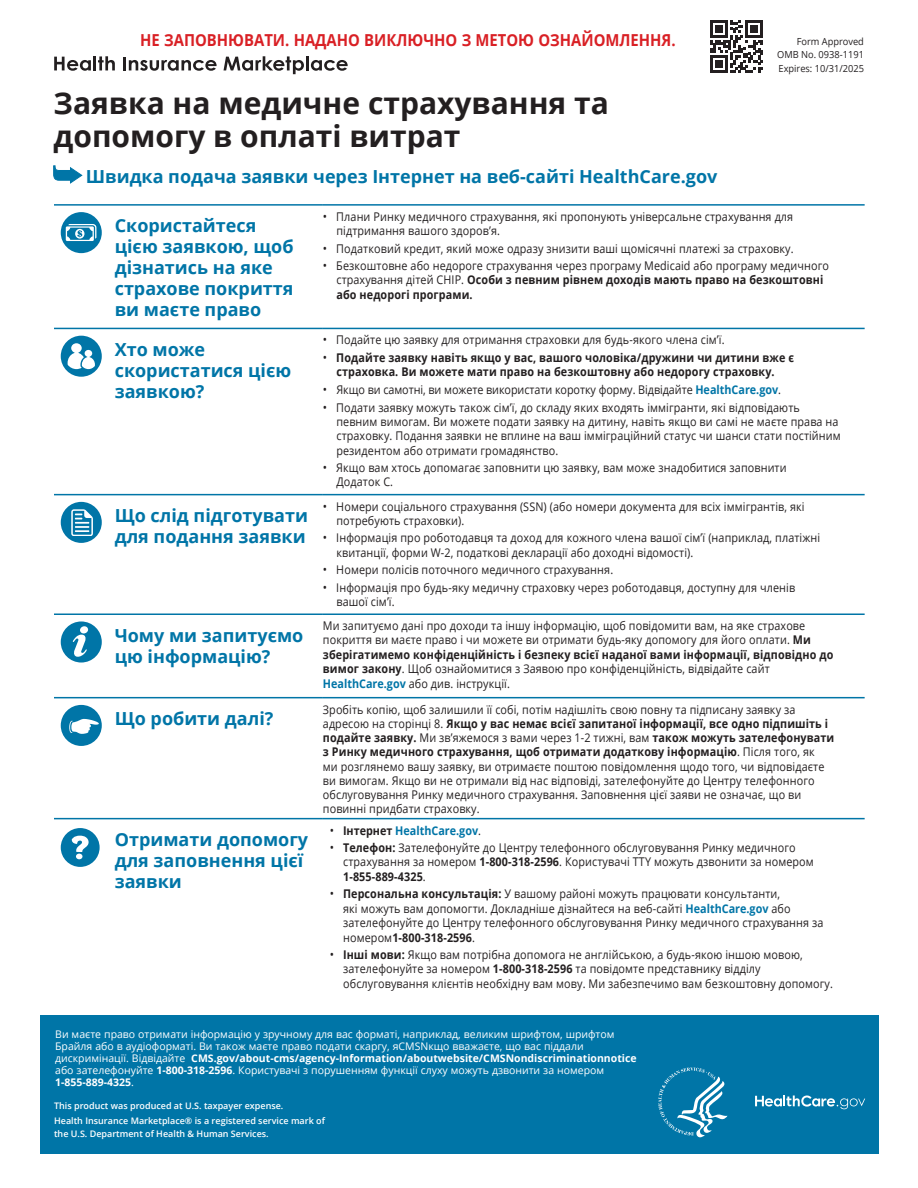
<style>
.page{position:relative;width:918px;height:1188px;background:#fff}
.page>*{position:absolute;margin:0;border:0;box-sizing:border-box;transform-origin:0 0}
.t1{font:700 30px/33px "Open Sans";color:#231f20}
.t2{font:700 18px/21px "Open Sans";color:#0075a7}
.Form_text{font:700 16.5px "Open Sans";color:#d92025;scale:.9 1}
.Title-bullet{font:12px/14.2px "Open Sans";letter-spacing:.01em;color:#231f20;scale:.9 1}
.Title-text{font:12px/14.2px "Open Sans";letter-spacing:.01em;color:#231f20;scale:.9 1}
.Title-bullet-2{font:700 12px/14.2px "Open Sans";letter-spacing:.01em;color:#231f20;text-align:center;scale:.9 1}
.Title-bullet-3{font:700 12px "Open Sans";color:#0075a7;scale:.9 1}
.fine_print{font:10.5px/12px "Open Sans";color:#fff}
.text_no_indent{font:9.75px "Open Sans";color:#231f20;scale:.95 1}
.Taxpayer_Expense{font:600 9px/13.5px "Open Sans";color:#fff}
.s1{font-size:12.75px}
.s2{font-weight:700}
.s3{font-weight:400;font-size:12.75px}
.s4{font-weight:700;color:#0075a7}
.s5{font-weight:400;font-size:12.75px;color:#231f20}
.s6{color:#231f20}
.s7{font-weight:400;color:#231f20}
</style>
<div class="page">
<hr style="left:54px;top:204px;width:269px;height:2px;background:#0075a7">
<hr style="left:54px;top:328px;width:269px;height:1px;background:#0075a7">
<hr style="left:323px;top:204px;width:542px;height:2px;background:#0075a7">
<hr style="left:323px;top:328px;width:542px;height:1px;background:#0075a7">
<hr style="left:54px;top:494px;width:269px;height:1px;background:#0075a7">
<hr style="left:323px;top:494px;width:542px;height:1px;background:#0075a7">
<hr style="left:54px;top:614px;width:269px;height:1px;background:#0075a7">
<hr style="left:323px;top:614px;width:542px;height:1px;background:#0075a7">
<hr style="left:54px;top:697px;width:269px;height:1px;background:#0075a7">
<hr style="left:323px;top:697px;width:542px;height:1px;background:#0075a7">
<hr style="left:54px;top:818px;width:269px;height:1px;background:#0075a7">
<hr style="left:323px;top:818px;width:542px;height:1px;background:#0075a7">
<div style="left:61px;top:212px;width:41px;height:41px;background:#0075a7;border-radius:50%"></div>
<svg style="left:66px;top:224px;width:30px;height:17px"></svg>
<div style="left:61px;top:336px;width:41px;height:41px;background:#0075a7;border-radius:50%"></div>
<svg style="left:68px;top:343px;width:27px;height:26px"></svg>
<div style="left:61px;top:502px;width:41px;height:41px;background:#0075a7;border-radius:50%"></div>
<svg style="left:71px;top:509px;width:22px;height:27px"></svg>
<div style="left:61px;top:621px;width:41px;height:42px;background:#0075a7;border-radius:50%"></div>
<svg style="left:73px;top:626px;width:15px;height:31px"></svg>
<div style="left:61px;top:705px;width:41px;height:41px;background:#0075a7;border-radius:50%"></div>
<svg style="left:69px;top:719px;width:30px;height:15px"></svg>
<div style="left:61px;top:828px;width:39px;height:39px;background:#0075a7;border-radius:50%"></div>
<svg style="left:71px;top:836px;width:18px;height:23px"></svg>
<div style="left:40px;top:1015px;width:838px;height:139px;background:#0075a7"></div>
<svg style="left:658px;top:1067px;width:70px;height:70px"></svg>
<svg style="left:755px;top:1096px;width:110px;height:13px"></svg>
<svg style="left:53px;top:166px;width:29px;height:17px"></svg>
<svg style="left:54px;top:56px;width:61px;height:15px"></svg>
<svg style="left:123px;top:57px;width:94px;height:14px"></svg>
<svg style="left:224px;top:56px;width:80px;height:18px"></svg>
<hr style="left:306px;top:56px;width:3px;height:14px;background:#231f20">
<svg style="left:311px;top:60px;width:37px;height:11px"></svg>
<svg style="left:710px;top:20px;width:53px;height:53px"></svg>
<p class="Form_text" style="left:140px;top:29px;width:596px">НЕ ЗАПОВНЮВАТИ. НАДАНО ВИКЛЮЧНО З МЕТОЮ ОЗНАЙОМЛЕННЯ.</p>
<p class="text_no_indent" style="left:797px;top:34px;width:72px">Form Approved</p>
<p class="text_no_indent" style="left:777px;top:48px;width:93px">OMB No. 0938-1191</p>
<p class="text_no_indent" style="left:779px;top:61px;width:91px">Expires: 10/31/2025</p>
<h1 class="t1" style="left:54px;top:86px;width:557px">Заявка на медичне страхування та допомогу в оплаті витрат</h1>
<h2 class="t2" style="left:86px;top:166px;width:633px">Швидка подача заявки через Інтернет на веб-сайті HealthCare.gov</h2>
<h2 class="t2" style="left:115px;top:215px;width:180px">Скористайтеся цією заявкою, щоб дізнатись на яке страхове покриття ви маєте право</h2>
<p class="Title-bullet" style="left:336px;top:209px;width:509px;text-indent:-14px"><span class="s1">•</span> Плани Ринку медичного страхування, які пропонують універсальне страхування для підтримання вашого здоров’я.</p>
<p class="Title-bullet" style="left:323px;top:241px;width:525px"><span class="s1">•</span> Податковий кредит, який може одразу знизити ваші щомісячні платежі за страховку.</p>
<p class="Title-bullet" style="left:336px;top:258px;width:549px;text-indent:-14px"><span class="s1">•</span> Безкоштовне або недороге страхування через програму Medicaid або програму медичного страхування дітей CHIP. <span class="s2">Особи з певним рівнем доходів мають право на безкоштовні або недорогі програми.</span></p>
<h2 class="t2" style="left:115px;top:338px;width:178px">Хто може скористатися цією заявкою?</h2>
<p class="Title-bullet" style="left:323px;top:333px;width:448px"><span class="s1">•</span> Подайте цю заявку для отримання страховки для будь-якого члена сім’ї.</p>
<p class="Title-bullet-2" style="left:323px;top:350px;width:525px"><span class="s3">•</span> Подайте заявку навіть якщо у вас, вашого чоловіка/дружини чи дитини вже є страховка. Ви можете мати право на безкоштовну або недорогу страховку.</p>
<p class="Title-bullet" style="left:323px;top:383px;width:511px"><span class="s1">•</span> Якщо ви самотні, ви можете використати коротку форму. Відвідайте <span class="s4">HealthCare.gov</span>.</p>
<p class="Title-bullet" style="left:336px;top:400px;width:562px;text-indent:-14px"><span class="s1">•</span> Подати заявку можуть також сім’ї, до складу яких входять іммігранти, які відповідають певним вимогам. Ви можете подати заявку на дитину, навіть якщо ви самі не маєте права на страховку. Подання заявки не вплине на ваш імміграційний статус чи шанси стати постійним резидентом або отримати громадянство.</p>
<p class="Title-bullet" style="left:336px;top:460px;width:502px;text-indent:-14px"><span class="s1">•</span> Якщо вам хтось допомагає заповнити цю заявку, вам може знадобитися заповнити<br>Додаток C.</p>
<h2 class="t2" style="left:115px;top:504px;width:195px">Що слід підготувати для подання заявки</h2>
<p class="Title-bullet" style="left:336px;top:499px;width:522px;text-indent:-14px"><span class="s1">•</span> Номери соціального страхування (SSN) (або номери документа для всіх іммігрантів, які потребують страховки).</p>
<p class="Title-bullet" style="left:336px;top:531px;width:539px;text-indent:-14px"><span class="s1">•</span> Інформація про роботодавця та доход для кожного члена вашої сім’ї (наприклад, платіжні квитанції, форми W-2, податкові декларації або доходні відомості).</p>
<p class="Title-bullet" style="left:323px;top:562px;width:324px"><span class="s1">•</span> Номери полісів поточного медичного страхування.</p>
<p class="Title-bullet" style="left:336px;top:580px;width:511px;text-indent:-14px"><span class="s1">•</span> Інформація про будь-яку медичну страховку через роботодавця, доступну для членів вашої сім’ї.</p>
<h2 class="t2" style="left:115px;top:624px;width:190px">Чому ми запитуємо цю інформацію?</h2>
<p class="Title-text" style="left:323px;top:618px;width:569px">Ми запитуємо дані про доходи та іншу інформацію, щоб повідомити вам, на яке страхове покриття ви маєте право і чи можете ви отримати будь-яку допомогу для його оплати. <span class="s2">Ми зберігатимемо конфіденційність і безпеку всієї наданої вами інформації, відповідно до вимог закону</span>. Щоб ознайомитися з Заявою про конфіденційність, відвідайте сайт <span class="s4">HealthCare.gov</span> або див. інструкції.</p>
<h2 class="t2" style="left:115px;top:707px;width:160px">Що робити далі?</h2>
<p class="Title-text" style="left:323px;top:702px;width:570px">Зробіть копію, щоб залишили її собі, потім надішліть свою повну та підписану заявку за адресою на сторінці 8. <span class="s2">Якщо у вас немає всієї запитаної інформації, все одно підпишіть і подайте заявку.</span> Ми зв’яжемося з вами через 1-2 тижні, вам <span class="s2">також можуть зателефонувати з Ринку медичного страхування, щоб отримати додаткову інформацію</span>. Після того, як<br>ми розглянемо вашу заявку, ви отримаєте поштою повідомлення щодо того, чи відповідаєте ви вимогам. Якщо ви не отримали від нас відповіді, зателефонуйте до Центру телефонного обслуговування Ринку медичного страхування. Заповнення цієї заяви не означає, що ви повинні придбати страховку.</p>
<h2 class="t2" style="left:115px;top:828px;width:195px">Отримати допомогу для заповнення цієї заявки</h2>
<p class="Title-bullet-3" style="left:330px;top:822px;width:170px"><span class="s5">•</span> <span class="s6">Інтернет</span> HealthCare.gov<span class="s7">.</span></p>
<p class="Title-bullet" style="left:343px;top:840px;width:524px;text-indent:-14px"><span class="s1">•</span> <span class="s2">Телефон:</span> Зателефонуйте до Центру телефонного обслуговування Ринку медичного страхування за номером <span class="s2">1-800-318-2596</span>. Користувачі TTY можуть дзвонити за номером<br><span class="s2">1-855-889-4325</span>.</p>
<p class="Title-bullet" style="left:343px;top:886px;width:535px;text-indent:-14px"><span class="s1">•</span> <span class="s2">Персональна консультація:</span> У вашому районі можуть працювати консультанти,<br>які можуть вам допомогти. Докладніше дізнайтеся на веб-сайті <span class="s4">HealthCare.gov</span> або зателефонуйте до Центру телефонного обслуговування Ринку медичного страхування за номером<span class="s2">1-800-318-2596</span>.</p>
<p class="Title-bullet" style="left:343px;top:947px;width:546px;text-indent:-14px"><span class="s1">•</span> <span class="s2">Інші мови:</span> Якщо вам потрібна допомога не англійською, а будь-якою іншою мовою, зателефонуйте за номером <span class="s2">1-800-318-2596</span> та повідомте представнику відділу обслуговування клієнтів необхідну вам мову. Ми забезпечимо вам безкоштовну допомогу.</p>
<p class="fine_print" style="left:55px;top:1028px;width:583px">Ви маєте право отримати інформацію у зручному для вас форматі, наприклад, великим шрифтом, шрифтом Брайля або в аудіоформаті. Ви також маєте право подати скаргу, яCMSNкщо вважаєте, що вас піддали дискримінації. Відвідайте <span class="s2">CMS.gov/about-cms/agency-Information/aboutwebsite/CMSNondiscriminationnotice </span>або зателефонуйте <span class="s2">1-800-318-2596</span>. Користувачі з порушенням функції слуху можуть дзвонити за номером <span class="s2">1-855-889-4325</span>.</p>
<p class="Taxpayer_Expense" style="left:54px;top:1099px;width:231px">This product was produced at U.S. taxpayer expense.</p>
<p class="Taxpayer_Expense" style="left:54px;top:1113px;width:272px">Health Insurance Marketplace® is a registered service mark of the U.S. Department of Health &amp; Human Services.</p>
</div>
